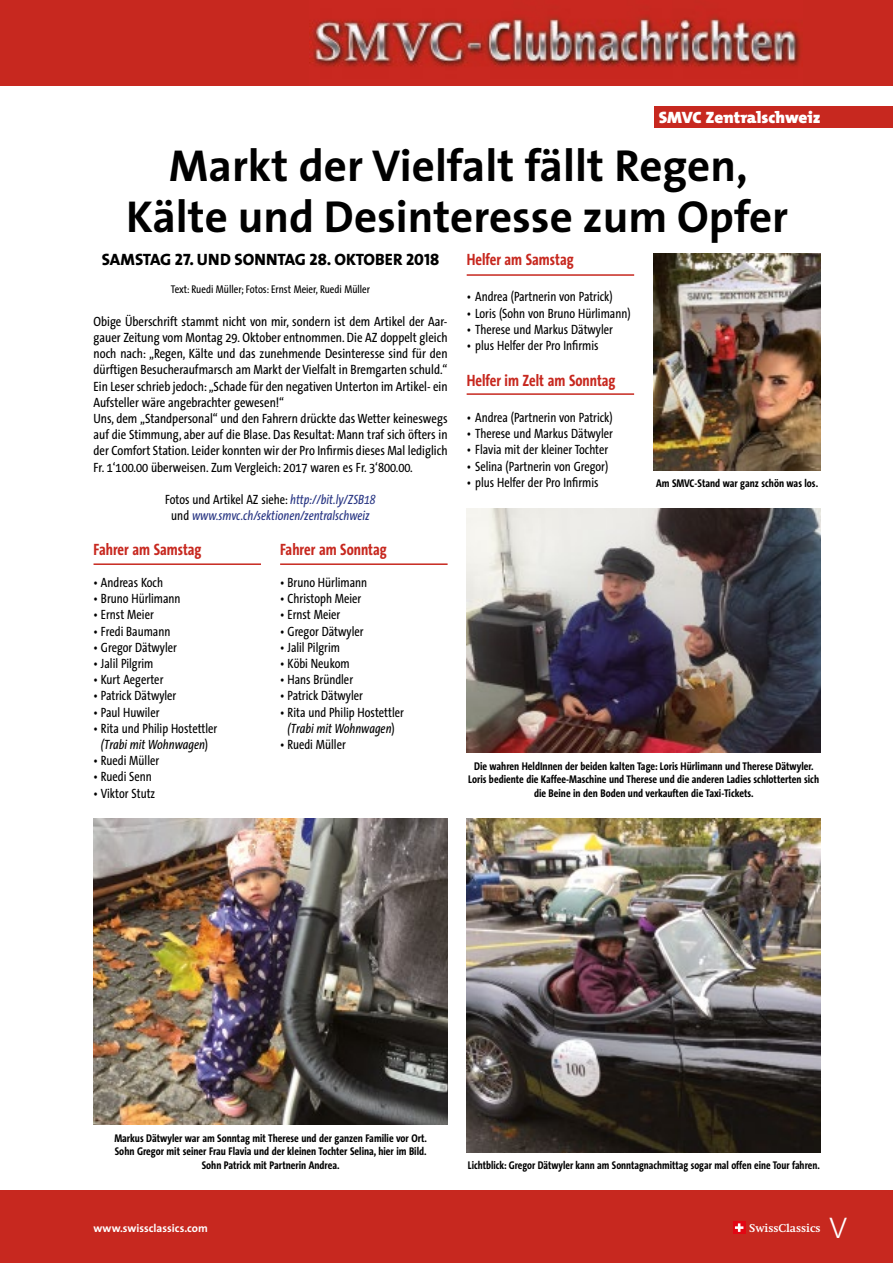
<style>
.page{position:relative;width:893px;height:1263px;background:#fff}
.page>*{position:absolute;margin:0;border:0;box-sizing:border-box;transform-origin:0 0}
.t1{font:700 45px/51px "The Sans";color:#000;text-align:center}
.t2{font:30px "The Sans Light Caps";color:#fff}
.t3{font:700 16.5px "The Sans Condensed";color:#c7281f}
.t4{font:16.5px "The Sans Extra Bold Caps";color:#000}
.t5{font:900 16.5px "The Mix";color:#fff;scale:1.04 1}
.t6{font:13.5px/16.2px "The Sans Condensed";color:#000;text-align:center}
.t7{font:italic 13.5px/16.2px "The Sans Condensed";color:#283583;text-align:center}
.t8{font:700 11.25px/13.5px "The Sans Condensed";color:#000;text-align:center}
.t9{font:11.25px "The Sans Condensed";color:#000}
.t10{font:700 11.25px "The Sans";color:#fff}
.t11{font:700 11.25px "Swift";color:#fff}
.s1{font-style:normal;color:#000}
.s2{font-style:italic}
</style>
<div class="page">
<div style="left:0;top:0;width:893px;height:85px;background:#c7281f"></div>
<img style="left:309px;top:16px;width:492px;height:51px">
<div style="left:0;top:1191px;width:893px;height:72px;background:#c7281f"></div>
<div style="left:733px;top:1221px;width:12px;height:13px;background:#e30613"></div>
<svg style="left:735px;top:1223px;width:8px;height:9px"></svg>
<img style="left:653px;top:253px;width:168px;height:218px">
<div style="left:655px;top:106px;width:238px;height:22px;background:#c7281f"></div>
<hr style="left:467px;top:274px;width:167px;height:2px;background:#c7281f">
<hr style="left:467px;top:393px;width:167px;height:2px;background:#c7281f">
<hr style="left:94px;top:563px;width:167px;height:2px;background:#c7281f">
<hr style="left:280px;top:563px;width:168px;height:2px;background:#c7281f">
<img style="left:467px;top:508px;width:354px;height:245px">
<img style="left:94px;top:819px;width:354px;height:306px">
<img style="left:467px;top:819px;width:354px;height:333px">
<p class="t5" style="left:659px;top:103px;width:157px">SMVC Zentralschweiz</p>
<h1 class="t1" style="left:126px;top:140px;width:663px">Markt der Vielfalt fällt Regen,<br>Kälte und Desinteresse zum Opfer</h1>
<p class="t4" style="left:102px;top:245px;width:339px">SAMSTAG 27. UND SONNTAG 28. OKTOBER 2018</p>
<p class="t9" style="left:171px;top:283px;width:201px">Text: Ruedi Müller; Fotos: Ernst Meier, Ruedi Müller</p>
<p class="t6" style="left:94px;top:313px;width:355px;text-align:left">Obige Überschrift stammt nicht von mir, sondern ist dem Artikel der Aar&shy;gauer Zeitung vom Montag 29. Oktober entnommen. Die AZ doppelt gleich noch nach: „Regen, Kälte und das zunehmende Desinteresse sind für den dürftigen Besucheraufmarsch am Markt der Vielfalt in Bremgarten schuld.“ Ein Leser schrieb jedoch: „Schade für den negativen Unterton im Artikel- ein Aufsteller wäre angebrachter gewesen!“<br>Uns, dem „Standpersonal“ und den Fahrern drückte das Wetter keineswegs auf die Stimmung, aber auf die Blase. Das Resultat: Mann traf sich öfters in der Comfort Station. Leider konnten wir der Pro Infirmis dieses Mal lediglich Fr. 1‘100.00 überweisen. Zum Vergleich: 2017 waren es Fr. 3‘800.00.</p>
<p class="t7" style="left:165px;top:492px;width:212px"><span class="s1">Fotos und Artikel AZ siehe:</span> http://bit.ly/ZSB18 <span class="s1">und</span> www.smvc.ch/sektionen/zentralschweiz</p>
<p class="t3" style="left:94px;top:540px;width:110px">Fahrer am Samstag</p>
<p class="t6" style="left:94px;top:575px;width:71px">• Andreas Koch</p>
<p class="t6" style="left:94px;top:591px;width:89px">• Bruno Hürlimann</p>
<p class="t6" style="left:94px;top:607px;width:62px">• Ernst Meier</p>
<p class="t6" style="left:94px;top:623px;width:78px">• Fredi Baumann</p>
<p class="t6" style="left:94px;top:639px;width:85px">• Gregor Dätwyler</p>
<p class="t6" style="left:94px;top:656px;width:61px">• Jalil Pilgrim</p>
<p class="t6" style="left:94px;top:672px;width:71px">• Kurt Aegerter</p>
<p class="t6" style="left:94px;top:688px;width:84px">• Patrick Dätwyler</p>
<p class="t6" style="left:94px;top:704px;width:67px">• Paul Huwiler</p>
<p class="t6" style="left:94px;top:720px;width:125px">• Rita und Philip Hostettler <span class="s2">(Trabi mit Wohnwagen</span>)</p>
<p class="t6" style="left:94px;top:753px;width:67px">• Ruedi Müller</p>
<p class="t6" style="left:94px;top:769px;width:60px">• Ruedi Senn</p>
<p class="t6" style="left:94px;top:785px;width:63px">• Viktor Stutz</p>
<p class="t3" style="left:467px;top:251px;width:109px">Helfer am Samstag</p>
<p class="t6" style="left:467px;top:289px;width:148px">• Andrea (Partnerin von Patrick)</p>
<p class="t6" style="left:467px;top:305px;width:165px">• Loris (Sohn von Bruno Hürlimann)</p>
<p class="t6" style="left:467px;top:321px;width:148px">• Therese und Markus Dätwyler</p>
<p class="t6" style="left:467px;top:338px;width:133px">• plus Helfer der Pro Infirmis</p>
<p class="t3" style="left:467px;top:371px;width:150px">Helfer im Zelt am Sonntag</p>
<p class="t6" style="left:467px;top:410px;width:148px">• Andrea (Partnerin von Patrick)</p>
<p class="t6" style="left:467px;top:426px;width:148px">• Therese und Markus Dätwyler</p>
<p class="t6" style="left:467px;top:442px;width:143px">• Flavia mit der kleiner Tochter</p>
<p class="t6" style="left:467px;top:458px;width:143px">• Selina (Partnerin von Gregor)</p>
<p class="t6" style="left:467px;top:474px;width:133px">• plus Helfer der Pro Infirmis</p>
<p class="t8" style="left:656px;top:476px;width:163px">Am SMVC-Stand war ganz schön was los.</p>
<p class="t3" style="left:280px;top:540px;width:108px">Fahrer am Sonntag</p>
<p class="t6" style="left:280px;top:575px;width:89px">• Bruno Hürlimann</p>
<p class="t6" style="left:280px;top:591px;width:83px">• Christoph Meier</p>
<p class="t6" style="left:280px;top:607px;width:62px">• Ernst Meier</p>
<p class="t6" style="left:280px;top:623px;width:85px">• Gregor Dätwyler</p>
<p class="t6" style="left:280px;top:639px;width:61px">• Jalil Pilgrim</p>
<p class="t6" style="left:280px;top:656px;width:71px">• Köbi Neukom</p>
<p class="t6" style="left:280px;top:672px;width:74px">• Hans Bründler</p>
<p class="t6" style="left:280px;top:688px;width:84px">• Patrick Dätwyler</p>
<p class="t6" style="left:280px;top:704px;width:125px">• Rita und Philip Hostettler <span class="s2">(Trabi mit Wohnwagen</span>)</p>
<p class="t6" style="left:280px;top:737px;width:67px">• Ruedi Müller</p>
<p class="t8" style="left:468px;top:759px;width:352px">Die wahren HeldInnen der beiden kalten Tage: Loris Hürlimann und Therese Dätwyler.<br>Loris bediente die Kaffee-Maschine und Therese und die anderen Ladies schlotterten sich die Beine in den Boden und verkauften die Taxi-Tickets.</p>
<p class="t8" style="left:114px;top:1131px;width:314px">Markus Dätwyler war am Sonntag mit Therese und der ganzen Familie vor Ort.<br>Sohn Gregor mit seiner Frau Flavia und der kleinen Tochter Selina, hier im Bild.<br>Sohn Patrick mit Partnerin Andrea.</p>
<p class="t8" style="left:468px;top:1159px;width:353px">Lichtblick: Gregor Dätwyler kann am Sonntagnachmittag sogar mal offen eine Tour fahren.</p>
<p class="t10" style="left:94px;top:1219px;width:116px">www.swissclassics.com</p>
<p class="t11" style="left:749px;top:1221px;width:73px">SwissClassics</p>
<h2 class="t2" style="left:829px;top:1203px;width:20px">V</h2>
</div>
